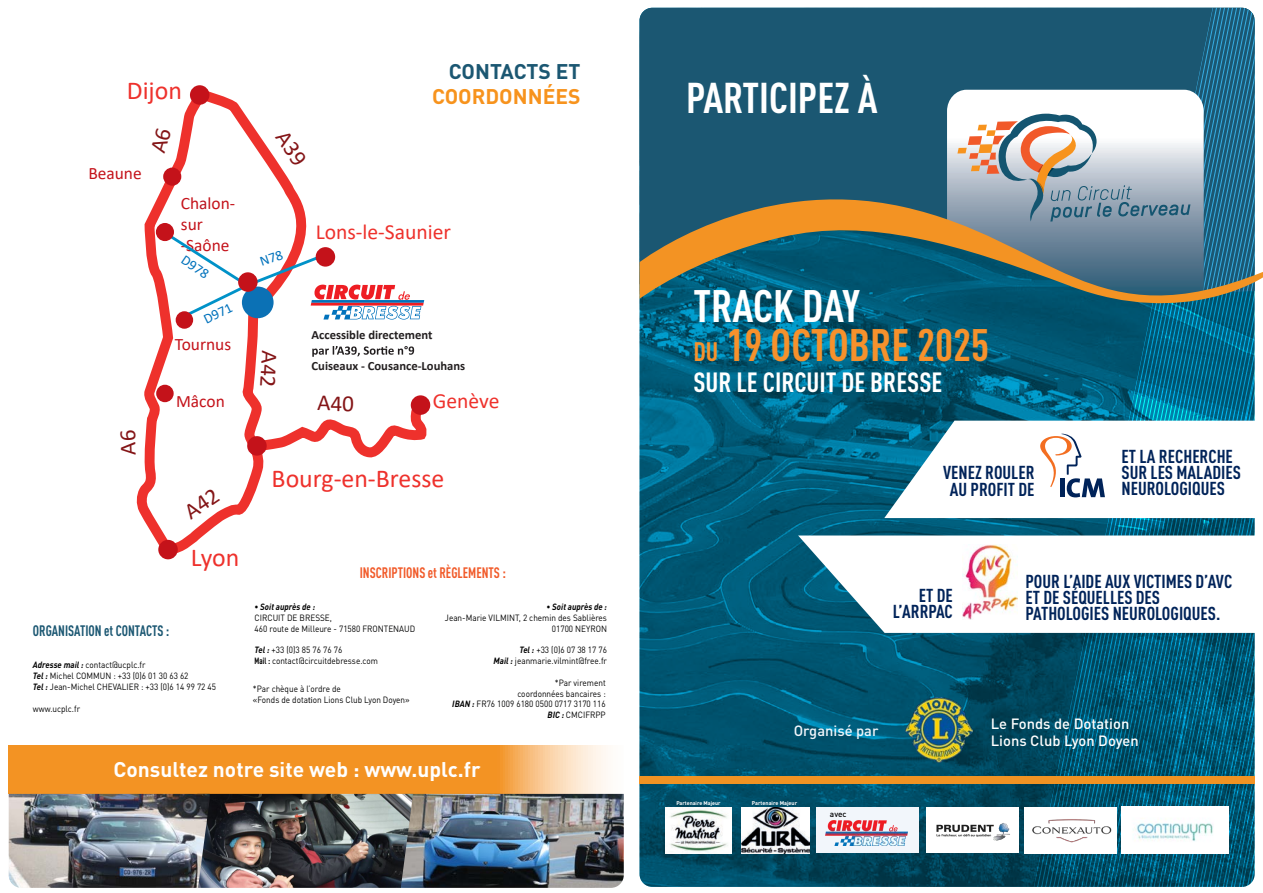
<style>
.page{position:relative;width:1263px;height:893px;background:#fff}
.page>*{position:absolute;margin:0;border:0;box-sizing:border-box;transform-origin:0 0}
.t1{font:700 condensed 44.85px/39.2px "DIN Pro";color:#f6912c}
.t2{font:700 condensed 42.45px "DIN Pro";color:#fff}
.t3{font:700 condensed 27.45px "DIN Pro";color:#fff}
.t4{font:25.8px "Calibri";color:#ee312c}
.t5{font:21.6px "Calibri";color:#ee312c}
.t6{font:700 21px "DIN Pro";color:#fff}
.t7{font:700 21px "DIN Pro";color:#f7931d}
.t8{font:700 21px "DIN Pro";letter-spacing:-.005em;color:#1b5772}
.t9{font:700 condensed 18.45px/16.2px "DIN Pro";color:#002359}
.t10{font:17.4px/20.9px "Calibri";color:#c4121a}
.t11{font:700 condensed 15px "DIN Pro";color:#f15a29;scale:.91 1}
.t12{font:700 condensed 15px "DIN Pro";color:#1b5772;scale:.91 1}
.t13{font:500 14.7px/17.7px "DIN Pro";color:#fff}
.t14{font:500 14.7px "DIN Pro";color:#f2f6fb}
.t15{font:14.25px "Calibri";color:#0072bc}
.t16{font:700 12.6px "Calibri";color:#231f20}
.t17{font:9px/10.8px "DIN Pro";color:#000001;scale:.91 1}
.t18{font:italic 700 9px "DIN Pro";color:#000001;scale:.91 1}
.t19{font:500 8.25px "DIN Pro";color:#000001}
.t20{font:700 5.4px "DIN Pro";color:#fff}
.s1{color:#ba131f}
.s2{font-weight:700;font-style:italic}
.s3{font-weight:700;font-stretch:condensed}
.s4{font-family:"Myriad Pro"}
.s5{color:#fff}
.s6{font-size:26.4px}
</style>
<div class="page">
<img style="left:639px;top:341px;width:390px;height:546px">
<div style="left:639px;top:8px;width:390px;height:166px;background:#1b5772"></div>
<svg style="left:1029px;top:8px;width:114px;height:879px;background:#075671"></svg>
<svg style="left:1143px;top:8px;width:111px;height:879px;background:#0a6281"></svg>
<div style="left:639px;top:777px;width:615px;height:7px;background:#f39323"></div>
<img style="left:905px;top:698px;width:68px;height:64px">
<img style="left:665px;top:807px;width:67px;height:46px">
<img style="left:741px;top:807px;width:68px;height:46px">
<div style="left:927px;top:807px;width:92px;height:46px;background:#fff"></div>
<img style="left:936px;top:823px;width:74px;height:18px">
<div style="left:1025px;top:807px;width:92px;height:47px;background:#fff"></div>
<img style="left:1028px;top:789px;width:88px;height:81px">
<img style="left:1122px;top:807px;width:106px;height:46px">
<svg style="left:136px;top:85px;width:295px;height:473px"></svg>
<div style="left:190px;top:85px;width:19px;height:20px;background:#c4121a;border-radius:50%"></div>
<div style="left:158px;top:540px;width:20px;height:19px;background:#c4121a;border-radius:50%"></div>
<div style="left:411px;top:395px;width:19px;height:20px;background:#c4121a;border-radius:50%"></div>
<div style="left:247px;top:436px;width:20px;height:20px;background:#c4121a;border-radius:50%"></div>
<div style="left:156px;top:385px;width:18px;height:17px;background:#c4121a;border-radius:50%"></div>
<div style="left:163px;top:168px;width:18px;height:18px;background:#c4121a;border-radius:50%"></div>
<div style="left:156px;top:223px;width:18px;height:18px;background:#c4121a;border-radius:50%"></div>
<div style="left:176px;top:311px;width:17px;height:18px;background:#c4121a;border-radius:50%"></div>
<svg style="left:312px;top:346px;width:102px;height:11px"></svg>
<div style="left:816px;top:807px;width:103px;height:46px;background:#f2f6fb"></div>
<img style="left:826px;top:820px;width:82px;height:26px">
<svg style="left:9px;top:745px;width:599px;height:48px;background:#f49e3a"></svg>
<img style="left:413px;top:794px;width:211px;height:94px">
<img style="left:210px;top:794px;width:203px;height:94px">
<img style="left:9px;top:794px;width:201px;height:94px">
<svg style="left:947px;top:90px;width:257px;height:84px"></svg>
<svg style="left:957px;top:114px;width:233px;height:60px"></svg>
<svg style="left:639px;top:174px;width:624px;height:167px;background:#44727b"></svg>
<svg style="left:798px;top:535px;width:457px;height:98px"></svg>
<svg style="left:884px;top:421px;width:370px;height:97px"></svg>
<img style="left:962px;top:545px;width:56px;height:74px">
<svg style="left:151px;top:127px;width:20px;height:27px"></svg>
<svg style="left:275px;top:129px;width:32px;height:38px"></svg>
<svg style="left:165px;top:231px;width:259px;height:90px"></svg>
<svg style="left:183px;top:488px;width:37px;height:32px"></svg>
<svg style="left:260px;top:351px;width:17px;height:35px"></svg>
<svg style="left:318px;top:396px;width:35px;height:15px"></svg>
<h3 class="t4" style="left:127px;top:72px;width:57px">Dijon</h3>
<h3 class="t8" style="left:449px;top:54px;width:133px">CONTACTS ET</h3>
<h3 class="t7" style="left:432px;top:79px;width:150px">COORDONNÉES</h3>
<h3 class="t10" style="left:88px;top:163px;width:55px">Beaune</h3>
<h3 class="t10" style="left:181px;top:193px;width:56px">Ch<span class="s1">a</span>lon&shy;sur -Saône</h3>
<h3 class="t15" style="left:188px;top:250px;width:32px;rotate:34deg">D978</h3>
<h3 class="t15" style="left:200px;top:311px;width:32px;rotate:-26deg">D971</h3>
<h3 class="t10" style="left:175px;top:333px;width:58px">Tournus</h3>
<h3 class="t10" style="left:176px;top:390px;width:50px">Mâcon</h3>
<h3 class="t5" style="left:316px;top:217px;width:137px">Lons-le-Saunier</h3>
<h3 class="t16" style="left:312px;top:326px;width:122px">Accessible directement</h3>
<h3 class="t16" style="left:312px;top:357px;width:155px">Cuiseaux - Cousance-Louhans</h3>
<h3 class="t5" style="left:433px;top:386px;width:68px">Genève</h3>
<h3 class="t4" style="left:272px;top:461px;width:174px">Bourg-en-Bresse</h3>
<h3 class="t4" style="left:191px;top:539px;width:50px">Lyon</h3>
<h3 class="t12" style="left:33px;top:619px;width:151px">ORGANISATION et CONTACTS :</h3>
<p class="t17" style="left:33px;top:659px;width:203px"><span class="s2">Adresse mail :</span> contact@ucplc.fr<br><span class="s2">Tel :</span> Michel COMMUN : +33 (0)6 01 30 63 62<br><span class="s2">Tel :</span> Jean-Michel CHEVALIER : +33 (0)6 14 99 72 45</p>
<p class="t17" style="left:33px;top:702px;width:53px">www.ucplc.fr</p>
<h3 class="t11" style="left:360px;top:562px;width:162px">INSCRIPTIONS et RÈGLEMENTS :</h3>
<p class="t18" style="left:255px;top:599px;width:68px">• Soit auprès de :</p>
<p class="t17" style="left:255px;top:611px;width:178px">CIRCUIT DE BRESSE,<br>460 route de Milleure - 71580 FRONTENAUD</p>
<p class="t17" style="left:255px;top:644px;width:137px"><span class="s2">Tel :</span> +33 (0)3 85 76 76 76<br><span class="s3">Mail :</span> contact@circuitdebresse.com</p>
<p class="t17" style="left:253px;top:682px;width:174px">*Par chèque à l’ordre de<br>«Fonds de dota<span class="s4">ti</span>on Lions Club Lyon Doyen»</p>
<p class="t18" style="left:547px;top:599px;width:68px">• Soit auprès de :</p>
<p class="t17" style="left:445px;top:611px;width:180px;text-align:right">Jean-Marie VILMINT, 2 chemin des Sablières<br>01700 NEYRON</p>
<p class="t17" style="left:493px;top:644px;width:126px;text-align:right"><span class="s2">Tel :</span> +33 (0)6 07 38 17 76<br><span class="s2">Mail :</span> jeanmarie.vilmint@free.fr</p>
<p class="t17" style="left:452px;top:676px;width:170px;text-align:right">*Par virement<br>coordonnées bancaires :<br><span class="s2">IBAN :</span> FR76 1009 6180 0500 0717 3170 116<br><span class="s2">BIC :</span> CMCIFRPP</p>
<h3 class="t6" style="left:113px;top:752px;width:369px">Consultez notre site web : www.uplc.fr</h3>
<h2 class="t2" style="left:686px;top:66px;width:193px">PARTICIPEZ À</h2>
<h1 class="t1" style="left:693px;top:282px;width:297px"><span class="s5">TRACK DAY<br></span><span class="s6">DU</span> 19 OCTOBRE 2025</h1>
<h3 class="t3" style="left:693px;top:362px;width:250px">SUR LE CIRCUIT DE BRESSE</h3>
<h3 class="t9" style="left:943px;top:463px;width:93px;text-align:center">VENEZ ROULER<br>AU PROFIT DE</h3>
<h3 class="t9" style="left:1121px;top:447px;width:121px">ET LA RECHERCHE<br>SUR LES MALADIES<br>NEUROLOGIQUES</h3>
<h3 class="t9" style="left:893px;top:586px;width:61px;text-align:right">ET DE<br>L’ARRPAC</h3>
<h3 class="t9" style="left:1025px;top:571px;width:208px">POUR L’AIDE AUX VICTIMES D’AVC<br>ET DE SÉQUELLES DES<br>PATHOLOGIES NEUROLOGIQUES.</h3>
<h3 class="t14" style="left:794px;top:718px;width:86px">Organisé par</h3>
<h3 class="t13" style="left:991px;top:713px;width:149px">Le Fonds de Dotation<br>Lions Club Lyon Doyen</h3>
<p class="t20" style="left:676px;top:798px;width:46px">Partenaire Majeur</p>
<p class="t20" style="left:752px;top:798px;width:47px">Partenaire Majeur</p>
<p class="t19" style="left:830px;top:808px;width:18px">avec</p>
</div>
